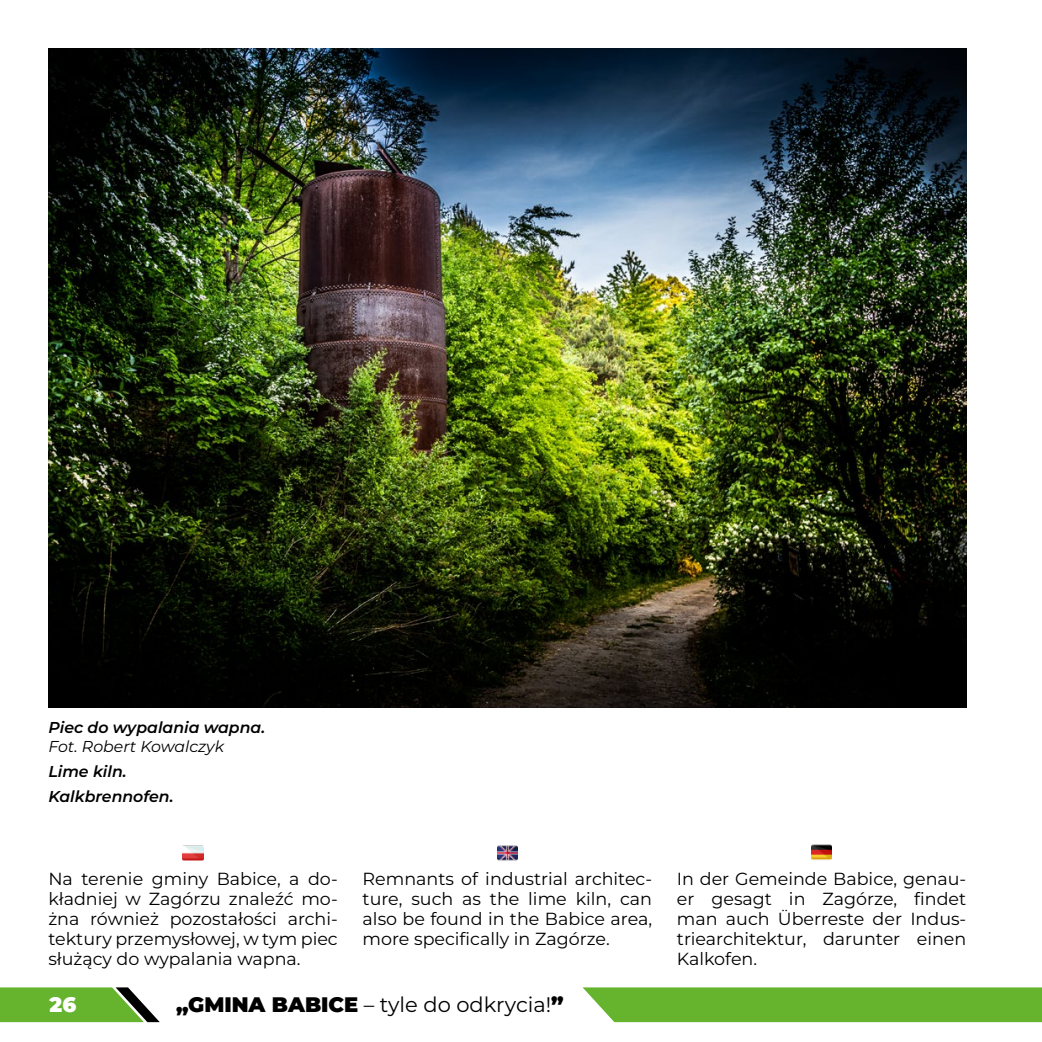
<style>
.page{position:relative;width:1042px;height:1042px;background:#fff}
.page>*{position:absolute;margin:0;border:0;box-sizing:border-box;transform-origin:0 0}
.t1{font:21px "Montserrat";color:#000}
.t2{font:900 21px "Montserrat";color:#fff}
.t3{font:17.5px/20.1px "Montserrat";color:#000;text-align:justify}
.t4{font:italic 600 15.75px/25px "Montserrat";color:#000}
.t5{font:italic 15.75px "Montserrat";color:#000}
.s1{font-weight:900}
</style>
<div class="page">
<svg style="left:0;top:987px;width:160px;height:35px;background:#72af46"></svg>
<div style="left:582px;top:987px;width:460px;height:35px;background:#66b32e"></div>
<img style="left:48px;top:49px;width:918px;height:658px">
<img style="left:183px;top:845px;width:20px;height:15px">
<img style="left:497px;top:845px;width:21px;height:16px">
<img style="left:811px;top:844px;width:21px;height:16px">
<p class="t4" style="left:48px;top:715px;width:218px">Piec do wypalania wapna.</p>
<p class="t5" style="left:48px;top:735px;width:177px">Fot. Robert Kowalczyk</p>
<p class="t4" style="left:48px;top:758px;width:127px">Lime kiln.<br>Kalkbrennofen.</p>
<p class="t3" style="left:48px;top:868px;width:291px">Na terenie gminy Babice, a do&shy;kładniej w Zagórzu znaleźć mo&shy;żna również pozostałości archi&shy;tektury przemysłowej, w tym piec służący do wypalania wapna.</p>
<p class="t3" style="left:363px;top:868px;width:291px">Remnants of industrial architec&shy;ture, such as the lime kiln, can also be found in the Babice area, more specifically in Zagórze.</p>
<p class="t3" style="left:677px;top:868px;width:291px">In der Gemeinde Babice, genau&shy;er gesagt in Zagórze, findet man auch Überreste der Indus&shy;triearchitektur, darunter einen Kalkofen.</p>
<p class="t2" style="left:50px;top:991px;width:28px">26</p>
<p class="t1" style="left:176px;top:991px;width:389px"><span class="s1">„GMINA BABICE</span> – tyle do odkrycia!<span class="s1">”</span></p>
</div>
